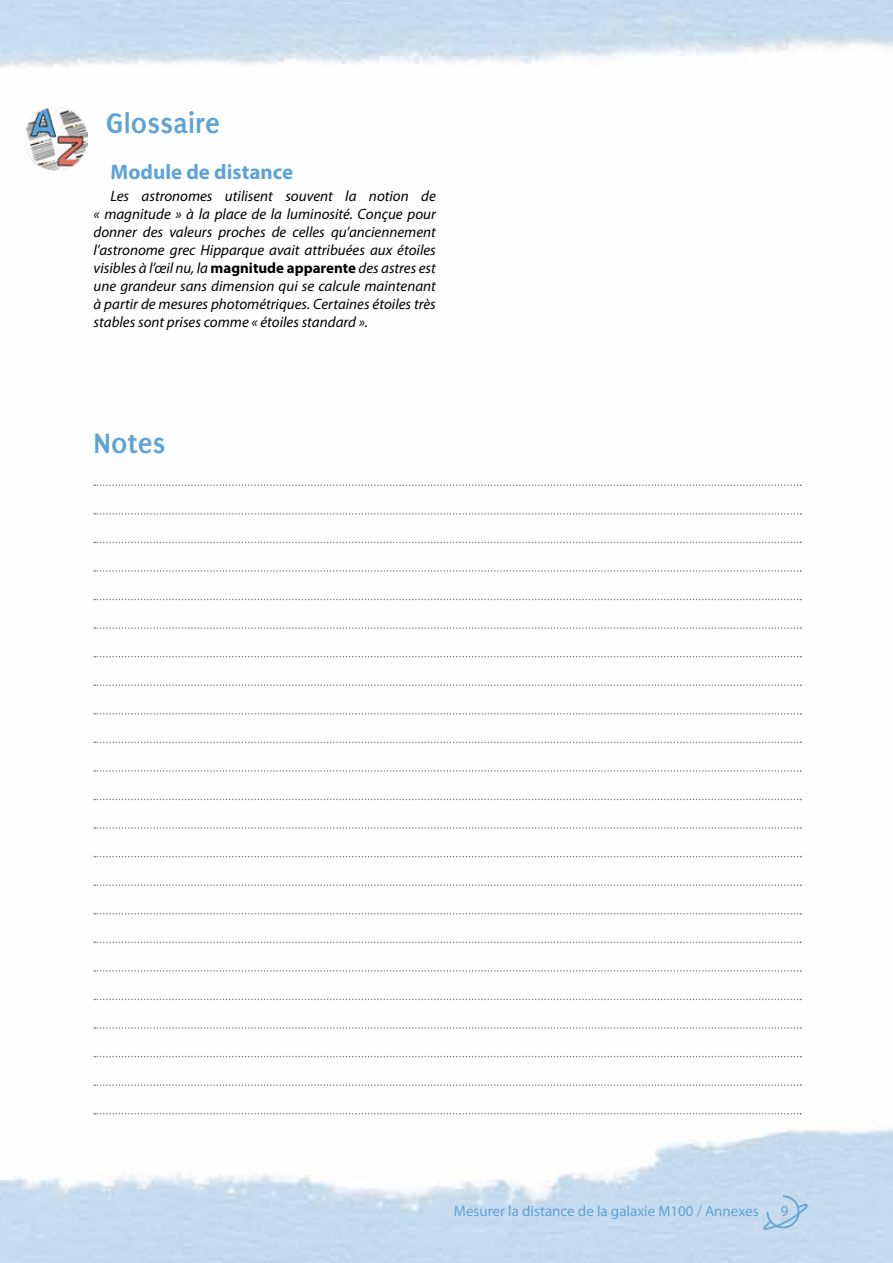
<style>
.page{position:relative;width:893px;height:1263px;background:#fff}
.page>*{position:absolute;margin:0;border:0;box-sizing:border-box;transform-origin:0 0}
.t1{font:700 30px "Puritan 2";color:#5ea3d5}
.t2{font:700 21px "Myriad Pro";color:#5ea3d5}
.t3{font:italic 15px/18px "Myriad Pro";color:#000;text-align:justify}
.t4{font:15px "Myriad Pro";color:#5ea3d5}
.s1{font-weight:700;font-style:normal}
</style>
<div class="page">
<img style="left:0;top:0;width:893px;height:1263px">
<svg style="left:763px;top:1195px;width:45px;height:36px;background:#b6d2e9"></svg>
<img style="left:24px;top:106px;width:64px;height:64px">
<svg style="left:94px;top:484px;width:707px;height:2px"></svg>
<svg style="left:94px;top:827px;width:707px;height:2px"></svg>
<svg style="left:94px;top:656px;width:707px;height:1px"></svg>
<svg style="left:94px;top:999px;width:707px;height:1px"></svg>
<svg style="left:94px;top:513px;width:707px;height:2px"></svg>
<svg style="left:94px;top:856px;width:707px;height:1px"></svg>
<svg style="left:94px;top:684px;width:707px;height:2px"></svg>
<svg style="left:94px;top:1027px;width:707px;height:2px"></svg>
<svg style="left:94px;top:542px;width:707px;height:1px"></svg>
<svg style="left:94px;top:884px;width:707px;height:2px"></svg>
<svg style="left:94px;top:713px;width:707px;height:1px"></svg>
<svg style="left:94px;top:1056px;width:707px;height:1px"></svg>
<svg style="left:94px;top:570px;width:707px;height:2px"></svg>
<svg style="left:94px;top:913px;width:707px;height:1px"></svg>
<svg style="left:94px;top:742px;width:707px;height:1px"></svg>
<svg style="left:94px;top:1084px;width:707px;height:2px"></svg>
<svg style="left:94px;top:599px;width:707px;height:1px"></svg>
<svg style="left:94px;top:941px;width:707px;height:2px"></svg>
<svg style="left:94px;top:770px;width:707px;height:2px"></svg>
<svg style="left:94px;top:1113px;width:707px;height:1px"></svg>
<svg style="left:94px;top:627px;width:707px;height:2px"></svg>
<svg style="left:94px;top:970px;width:707px;height:2px"></svg>
<svg style="left:94px;top:799px;width:707px;height:1px"></svg>
<h1 class="t1" style="left:106px;top:106px;width:115px">Glossaire</h1>
<h2 class="t2" style="left:111px;top:158px;width:184px">Module de distance</h2>
<p class="t3" style="left:94px;top:187px;width:344px;text-indent:17px">Les astronomes utilisent souvent la notion de « magnitude » à la place de la luminosité. Conçue pour donner des valeurs proches de celles qu’anciennement l’astronome grec Hipparque avait attribuées aux étoiles visibles à l’œil nu, la <span class="s1">magnitude apparente</span> des astres est une grandeur sans dimension qui se calcule maintenant à partir de mesures photométriques. Certaines étoiles très stables sont prises comme « étoiles standard ».</p>
<h1 class="t1" style="left:94px;top:427px;width:74px">Notes</h1>
<p class="t4" style="left:454px;top:1202px;width:306px">Mesurer la distance de la galaxie M100 / Annexes</p>
<p class="t4" style="left:781px;top:1202px;width:9px">9</p>
</div>
